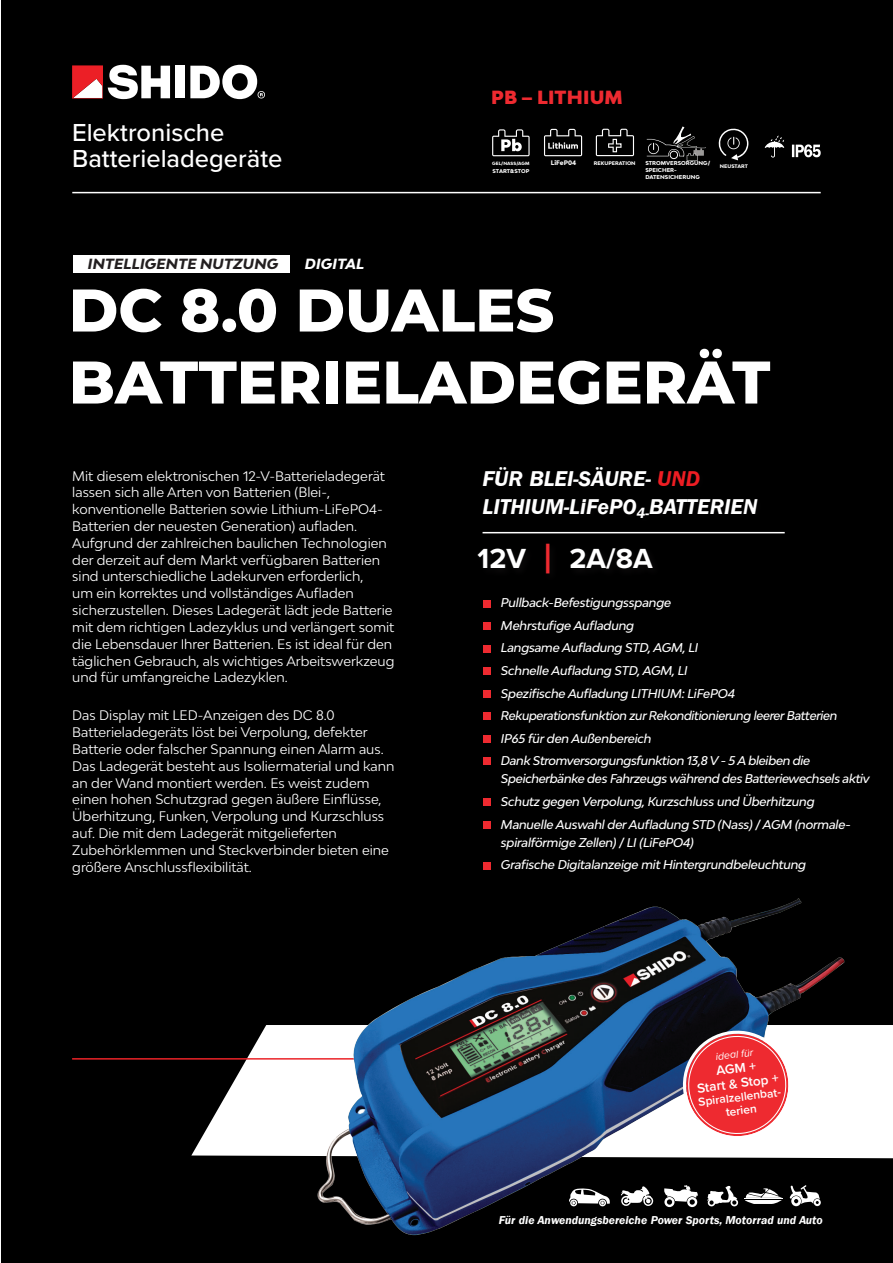
<style>
.page{position:relative;width:893px;height:1263px;background:#fff}
.page>*{position:absolute;margin:0;border:0;box-sizing:border-box;transform-origin:0 0}
.t1{font:800 60px/72px "Montserrat";color:#fff}
.t2{font:700 28.65px "Proxima Nova";color:#fff}
.t3{font:500 25.5px/25.5px "Proxima Nova";color:#fff}
.t4{font:22.05px/28.2px "Franklin Gothic LT Com Dm It";color:#fff}
.t5{font:900 18px "Bw Modelica";letter-spacing:.01em;color:#ee2a30}
.t6{font:italic 800 13.95px "Bw Modelica";letter-spacing:.01em;color:#231f20}
.t7{font:italic 800 13.95px "Bw Modelica";letter-spacing:.01em;color:#fff}
.t8{font:600 13.5px/15px "Proxima Nova";color:#fff;text-align:center}
.t9{font:13.05px/16.8px "Bw Modelica";color:#fff}
.t10{font:italic 500 12px/22.6px "Bw Modelica";letter-spacing:-.02em;color:#fff}
.t11{font:600 12px/13.5px "Proxima Nova";color:#fff;text-align:center}
.t12{font:11.85px "Franklin Gothic LT Com Dm It";color:#fff}
.t13{font:italic 10.5px "Proxima Nova";color:#fff}
.t14{font:800 6.3px "Bw Modelica";color:#fff}
.t15{font:800 5.25px/7.1px "Bw Modelica";color:#fff}
.t16{font:800 4.95px "Bw Modelica";color:#fff}
.t17{font:800 4.8px "Bw Modelica";letter-spacing:.01em;color:#fff}
.t18{font:800 4.35px "Bw Modelica";color:#fff}
.s1{color:#ee1d23}
.s2{font-family:"Franklin Gothic LT Com";font-weight:500;font-size:29.7px;color:#ee2a30}
</style>
<div class="page">
<div style="left:1px;top:0;width:892px;height:1263px;background:#000"></div>
<svg style="left:191px;top:1025px;width:702px;height:133px;fill:#fff"></svg>
<div style="left:73px;top:255px;width:217px;height:18px;background:#fff"></div>
<div style="left:175px;top:66px;width:10px;height:32px;background:#fff"></div>
<svg style="left:190px;top:65px;width:75px;height:34px"></svg>
<svg style="left:72px;top:65px;width:98px;height:34px"></svg>
<svg style="left:765px;top:136px;width:19px;height:22px"></svg>
<svg style="left:792px;top:144px;width:29px;height:13px"></svg>
<hr style="left:72px;top:192px;width:749px;height:1px;background:#fff">
<hr style="left:72px;top:1058px;width:581px;height:1px;background:#ea2328">
<img style="left:302px;top:898px;width:558px;height:338px">
<hr style="left:483px;top:532px;width:302px;height:1px;background:#fff">
<svg style="left:681px;top:1029px;width:112px;height:112px;background:#e1676d"></svg>
<svg style="left:492px;top:129px;width:38px;height:27px"></svg>
<svg style="left:544px;top:129px;width:38px;height:27px"></svg>
<svg style="left:596px;top:129px;width:38px;height:27px"></svg>
<svg style="left:647px;top:126px;width:59px;height:35px"></svg>
<svg style="left:718px;top:128px;width:30px;height:32px"></svg>
<div style="left:483px;top:600px;width:8px;height:8px;background:#ee2a30"></div>
<div style="left:483px;top:622px;width:8px;height:8px;background:#ee2a30"></div>
<div style="left:483px;top:645px;width:8px;height:8px;background:#ee2a30"></div>
<div style="left:483px;top:667px;width:8px;height:8px;background:#ee2a30"></div>
<div style="left:483px;top:690px;width:8px;height:7px;background:#ee2a30"></div>
<div style="left:483px;top:712px;width:8px;height:8px;background:#ee2a30"></div>
<div style="left:483px;top:735px;width:8px;height:8px;background:#ee2a30"></div>
<div style="left:483px;top:757px;width:8px;height:8px;background:#ee2a30"></div>
<div style="left:483px;top:799px;width:8px;height:7px;background:#ee2a30"></div>
<div style="left:483px;top:821px;width:8px;height:8px;background:#ee2a30"></div>
<div style="left:483px;top:862px;width:8px;height:8px;background:#ee2a30"></div>
<h3 class="t3" style="left:72px;top:119px;width:212px">Elektronische<br>Batterieladegeräte</h3>
<p class="t6" style="left:88px;top:255px;width:192px">INTELLIGENTE NUTZUNG</p>
<p class="t7" style="left:305px;top:255px;width:61px">DIGITAL</p>
<h3 class="t5" style="left:491px;top:86px;width:133px">PB – LITHIUM</h3>
<p class="t18" style="left:492px;top:161px;width:39px">GEL/NASS/AGM</p>
<p class="t15" style="left:493px;top:167px;width:38px">START&amp;STOP</p>
<p class="t14" style="left:551px;top:159px;width:27px">LiFeP04</p>
<p class="t15" style="left:645px;top:159px;width:66px">STROMVERSORGUNG/<br>SPEICHER-<br>DATENSICHERUNG</p>
<p class="t17" style="left:720px;top:163px;width:30px">NEUSTART</p>
<p class="t16" style="left:594px;top:160px;width:43px">REKUPERATION</p>
<h1 class="t1" style="left:69px;top:271px;width:703px">DC 8.0 DUALES<br>BATTERIELADEGERÄT</h1>
<p class="t9" style="left:72px;top:467px;width:324px">Mit diesem elektronischen 12-V-Batterieladegerät lassen sich alle Arten von Batterien (Blei-, konventionelle Batterien sowie Lithium-LiFePO4- Batterien der neuesten Generation) aufladen.<br>Aufgrund der zahlreichen baulichen Technologien der derzeit auf dem Markt verfügbaren Batterien sind unterschiedliche Ladekurven erforderlich,<br>um ein korrektes und vollständiges Aufladen sicherzustellen. Dieses Ladegerät lädt jede Batterie mit dem richtigen Ladezyklus und verlängert somit die Lebensdauer Ihrer Batterien. Es ist ideal für den täglichen Gebrauch, als wichtiges Arbeitswerkzeug und für umfangreiche Ladezyklen.</p>
<p class="t9" style="left:72px;top:707px;width:324px">Das Display mit LED-Anzeigen des DC 8.0<br>Batterieladegeräts löst bei Verpolung, defekter Batterie oder falscher Spannung einen Alarm aus.<br>Das Ladegerät besteht aus Isoliermaterial und kann an der Wand montiert werden. Es weist zudem einen hohen Schutzgrad gegen äußere Einflüsse, Überhitzung, Funken, Verpolung und Kurzschluss auf. Die mit dem Ladegerät mitgelieferten Zubehörklemmen und Steckverbinder bieten eine größere Anschlussflexibilität.</p>
<h3 class="t4" style="left:483px;top:464px;width:276px">FÜR BLEI-SÄURE- <span class="s1">UND<br></span>LITHIUM-LiFePO<sub>4-</sub>BATTERIEN</h3>
<h2 class="t2" style="left:478px;top:537px;width:177px">12V <span class="s2">|</span> 2A/8A</h2>
<p class="t10" style="left:501px;top:591px;width:338px">Pullback-Befestigungsspange<br>Mehrstufige Aufladung<br>Langsame Aufladung STD, AGM, LI<br>Schnelle Aufladung STD, AGM, LI<br>Spezifische Aufladung LITHIUM: LiFePO4<br>Rekuperationsfunktion zur Rekonditionierung leerer Batterien IP65 für den Außenbereich<br>Dank Stromversorgungsfunktion 13,8 V - 5 A bleiben die</p>
<p class="t10" style="left:501px;top:767px;width:370px">Speicherbänke des Fahrzeugs während des Batteriewechsels aktiv<br>Schutz gegen Verpolung, Kurzschluss und Überhitzung<br>Manuelle Auswahl der Aufladung STD (Nass) / AGM (normale-</p>
<p class="t10" style="left:501px;top:830px;width:307px">spiralförmige Zellen) / LI (LiFePO4)<br>Grafische Digitalanzeige mit Hintergrundbeleuchtung</p>
<p class="t13" style="left:715px;top:1049px;width:39px;rotate:-7deg">ideal für</p>
<p class="t8" style="left:694px;top:1065px;width:83px;rotate:-7deg">AGM +<br>Start &amp; Stop +</p>
<p class="t11" style="left:698px;top:1095px;width:87px;rotate:-7deg">Spiralzellenbat&shy;terien</p>
<p class="t12" style="left:499px;top:1214px;width:326px">Für die Anwendungsbereiche Power Sports, Motorrad und Auto</p>
</div>
